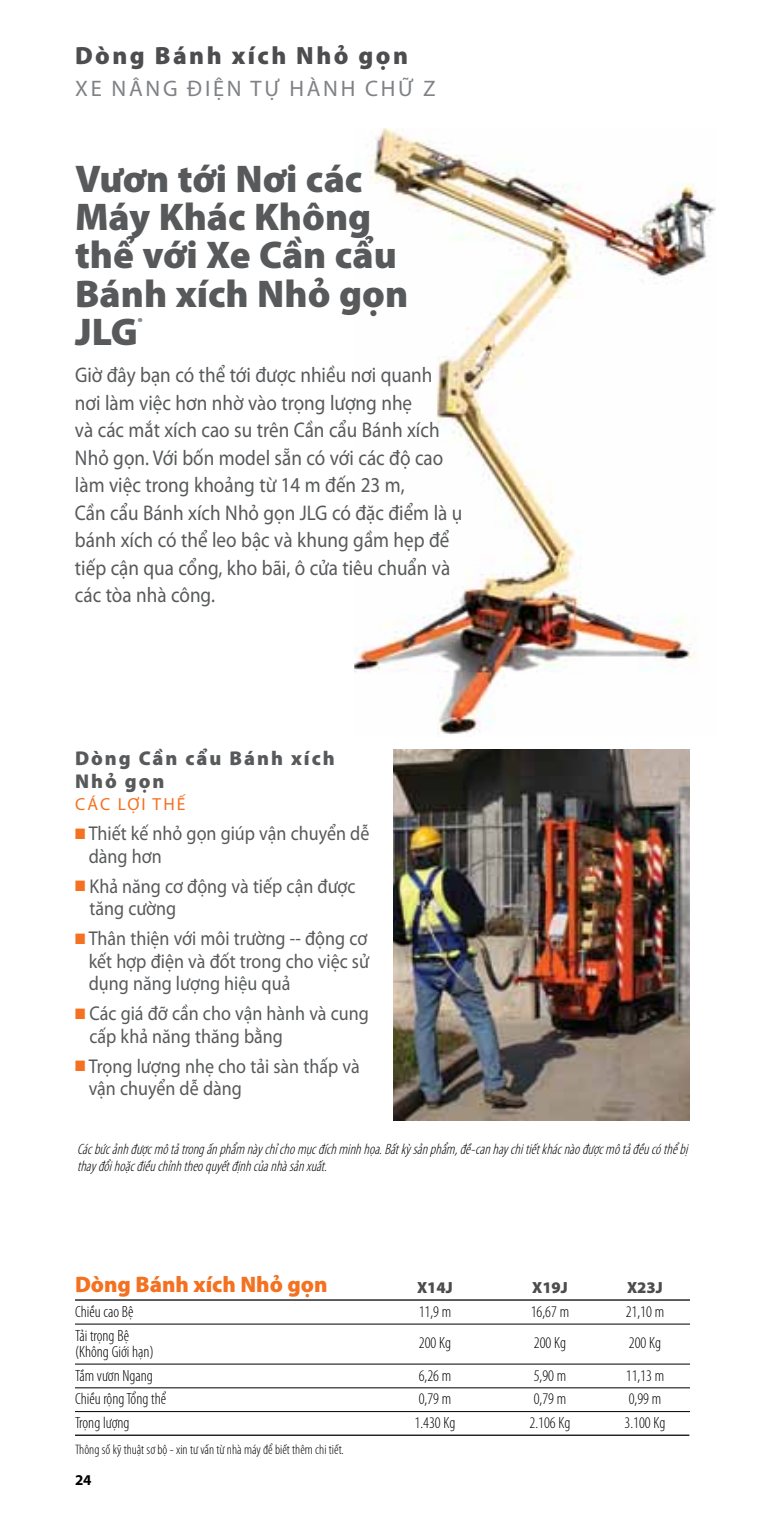
<style>
.page{position:relative;width:765px;height:1530px;background:#fff}
.page>*{position:absolute;margin:0;border:0;box-sizing:border-box;transform-origin:0 0}
.t1{font:900 38.75px/38.2px "Myriad Pro";color:#58595b}
.t2{font:900 25px "Myriad Pro";letter-spacing:.1em;color:#4d4d4f}
.t3{font:22.5px "Myriad Pro";letter-spacing:.12em;color:#808285}
.t4{font:900 22.5px "Myriad Pro";color:#f37121}
.t5{font:21.25px/27.5px "Myriad Pro";color:#58595b;scale:.9 1}
.t6{font:20px/22.5px "Myriad Pro";color:#58595b;scale:.9 1}
.t7{font:900 20px/22.5px "Myriad Pro";letter-spacing:.1em;color:#58595b}
.t8{font:17.5px "Myriad Pro";color:#f37121}
.t9{font:300 condensed 16.25px/23.8px "Myriad Pro";color:#000}
.t10{font:900 16.25px "Myriad Pro";color:#4d4d4f}
.t11{font:italic 300 condensed 15px/17.5px "Myriad Pro";color:#000}
.t12{font:700 15px "Myriad Pro";color:#000}
.t13{font:300 condensed 13.75px "Myriad Pro";color:#000}
.t14{font:900 11.75px "Myriad Pro";color:#58595b}
.s1{color:#f37121}
</style>
<div class="page">
<hr style="left:75px;top:1299px;width:615px;height:2px;background:#000">
<hr style="left:75px;top:1324px;width:615px;height:1px;background:#000">
<hr style="left:75px;top:1364px;width:615px;height:1px;background:#000">
<hr style="left:75px;top:1387px;width:615px;height:1px;background:#000">
<hr style="left:75px;top:1411px;width:615px;height:1px;background:#000">
<img style="left:394px;top:750px;width:296px;height:370px">
<img style="left:354px;top:129px;width:361px;height:606px">
<hr style="left:75px;top:1435px;width:614px;height:1px;background:#000">
<p class="t2" style="left:75px;top:39px;width:335px">Dòng Bánh xích Nhỏ gọn</p>
<p class="t3" style="left:75px;top:75px;width:362px">Xe nâng Điện Tự hành Chữ Z</p>
<h1 class="t1" style="left:75px;top:158px;width:335px">Vươn tới Nơi các<br>Máy Khác Không thể với Xe Cầ n cẩu<br>Bánh xích Nhỏ gọn<br>JLG</h1>
<p class="t14" style="left:138px;top:314px;width:7px">®</p>
<p class="t5" style="left:75px;top:361px;width:429px">Giờ đây bạn có thể tới được nhiều nơi quanh nơi làm việc hơn nhờ vào trọng lượng nhẹ<br>và các mắt xích cao su trên Cần cẩu Bánh xích Nhỏ gọn. Với bốn model sẵn có với các độ cao làm việc trong khoảng từ 14 m đến 23 m,<br>Cần cẩu Bánh xích Nhỏ gọn JLG có đặc điểm là ụ bánh xích có thể leo bậc và khung gầm hẹp để tiếp cận qua cổng, kho bãi, ô cửa tiêu chuẩn và các tòa nhà công.</p>
<p class="t7" style="left:75px;top:746px;width:261px">Dòng Cần cẩu Bánh xích<br>Nhỏ gọn</p>
<p class="t8" style="left:75px;top:793px;width:97px">CÁC LỢI THẾ</p>
<p class="t6" style="left:89px;top:822px;width:312px;text-indent:-14px"><span class="s1">■</span> Thiết kế nhỏ gọn giúp vận chuyển dễ dàng hơn</p>
<p class="t6" style="left:89px;top:874px;width:297px;text-indent:-14px"><span class="s1">■</span> Khả năng cơ động và tiếp cận được tăng cường</p>
<p class="t6" style="left:89px;top:927px;width:312px;text-align:justify;text-indent:-14px"><span class="s1">■</span> Thân thiện với môi trường -- động cơ kết hợp điện và đốt trong cho việc sử dụng năng lượng hiệu quả</p>
<p class="t6" style="left:89px;top:1002px;width:312px;text-indent:-14px"><span class="s1">■</span> Các giá đỡ cần cho vận hành và cung cấp khả năng thăng bằng</p>
<p class="t6" style="left:89px;top:1054px;width:301px;text-indent:-14px"><span class="s1">■</span> Trọng lượng nhẹ cho tải sàn thấp và vận chuyển dễ dàng</p>
<p class="t11" style="left:77px;top:1140px;width:616px">Cácbứcảnhđượcmôtảtrongấnphẩm nàychỉchomụcđíchminhhọa.Bấtkỳsảnphẩm,đề-canhaychitiếtkhácnàođượcmôtảđềucóthểbị thayđổihoặcđiềuchỉnhtheoquyếtđịnhcủanhàsảnxuất.</p>
<p class="t4" style="left:75px;top:1269px;width:254px">Dòng Bánh xích Nhỏ gọn</p>
<p class="t10" style="left:417px;top:1277px;width:37px">X14J</p>
<p class="t10" style="left:532px;top:1277px;width:37px">X19J</p>
<p class="t10" style="left:627px;top:1277px;width:37px">X23J</p>
<p class="t9" style="left:75px;top:1300px;width:60px">Chiều cao Bệ</p>
<p class="t9" style="left:419px;top:1300px;width:34px">11,9 m</p>
<p class="t9" style="left:531px;top:1300px;width:40px">16,67 m</p>
<p class="t9" style="left:626px;top:1300px;width:40px">21,10 m</p>
<p class="t9" style="left:75px;top:1323px;width:55px">Tải trọng Bệ</p>
<p class="t9" style="left:419px;top:1331px;width:34px">200 Kg</p>
<p class="t9" style="left:534px;top:1331px;width:34px">200 Kg</p>
<p class="t9" style="left:629px;top:1331px;width:34px">200 Kg</p>
<p class="t9" style="left:75px;top:1340px;width:80px">(Không Giới hạn)<br>Tầm vươn Ngang</p>
<p class="t9" style="left:419px;top:1363px;width:34px">6,26 m</p>
<p class="t9" style="left:534px;top:1363px;width:34px">5,90 m</p>
<p class="t9" style="left:626px;top:1363px;width:40px">11,13 m</p>
<p class="t9" style="left:75px;top:1387px;width:93px">Chiều rộng Tổng thể</p>
<p class="t9" style="left:419px;top:1387px;width:34px">0,79 m</p>
<p class="t9" style="left:534px;top:1387px;width:34px">0,79 m</p>
<p class="t9" style="left:629px;top:1387px;width:34px">0,99 m</p>
<p class="t9" style="left:75px;top:1411px;width:56px">Trọng lượng</p>
<p class="t9" style="left:415px;top:1411px;width:42px">1.430 Kg</p>
<p class="t9" style="left:530px;top:1411px;width:42px">2.106 Kg</p>
<p class="t9" style="left:625px;top:1411px;width:42px">3.100 Kg</p>
<p class="t13" style="left:75px;top:1442px;width:270px">Thông số kỹ thuật sơ bộ - xin tư vấn từ nhà máy để biết thêm chi tiết.</p>
<p class="t12" style="left:75px;top:1470px;width:18px">24</p>
</div>
